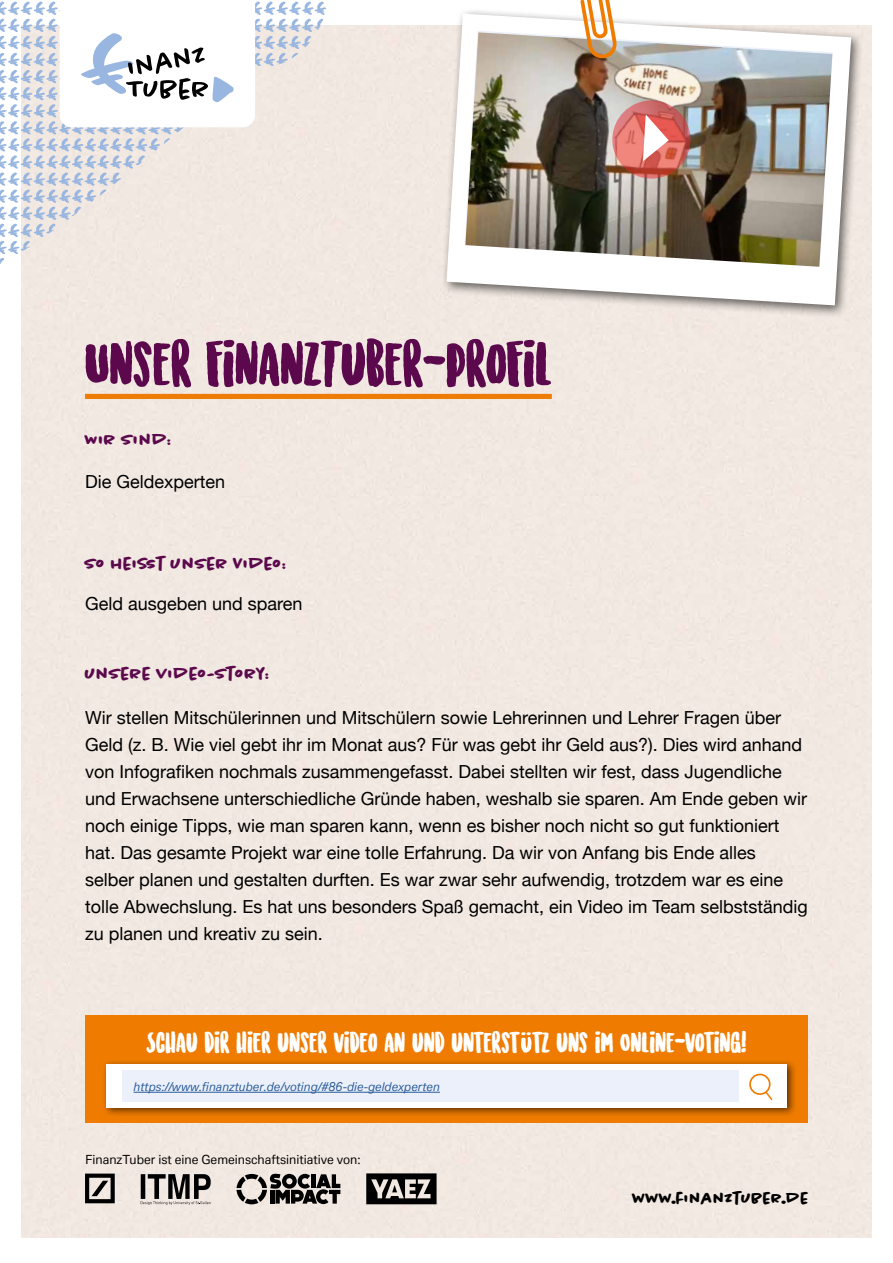
<style>
.page{position:relative;width:893px;height:1263px;background:#fff}
.page>*{position:absolute;margin:0;border:0;box-sizing:border-box;transform-origin:0 0}
.t1{font:58.5px "Sunrise International";letter-spacing:-.005em;color:#5b094c}
.t2{font:27px "Sunrise International";color:#fff}
.t3{font:18px/27px "Helvetica Neue";color:#000}
.t4{font:700 18px "Chantal";color:#5b094c}
.t5{font:700 16.5px "Chantal";color:#000}
.t6{font:12.45px "Deutsche Bank Text";color:#000}
.t7{font:italic 12px "Deutsche Bank Text";color:#275b9b}
</style>
<div class="page">
<div style="left:85px;top:1015px;width:723px;height:108px;background:#ef7b00"></div>
<img style="left:0;top:1px;width:328px;height:263px">
<div style="left:85px;top:394px;width:467px;height:5px;background:#ef7b00"></div>
<div style="left:441px;top:8px;width:423px;height:310px;background:#000;opacity:.6"></div>
<svg style="left:446px;top:14px;width:405px;height:291px"></svg>
<svg style="left:237px;top:1174px;width:103px;height:30px;background:#716c69"></svg>
<svg style="left:366px;top:1173px;width:71px;height:31px;background:#4b4846"></svg>
<svg style="left:85px;top:1173px;width:30px;height:30px"></svg>
<svg style="left:141px;top:1174px;width:70px;height:31px;background:#898480"></svg>
<svg style="left:60px;top:1px;width:195px;height:126px"></svg>
<div style="left:102px;top:1060px;width:694px;height:57px;background:#000;opacity:.6"></div>
<div style="left:106px;top:1064px;width:681px;height:44px;background:#fff"></div>
<div style="left:122px;top:1070px;width:617px;height:32px;background:#ecf0fa"></div>
<hr style="left:134px;top:1092px;width:306px;height:1px;background:#275b9b">
<svg style="left:763px;top:1091px;width:10px;height:10px"></svg>
<div style="left:750px;top:1074px;width:20px;height:20px;background:#fff;border-radius:50%"></div>
<div style="left:749px;top:1073px;width:22px;height:22px;border:2px solid #ef7b00;border-radius:50%"></div>
<img style="left:465px;top:32px;width:367px;height:235px">
<svg style="left:580px;top:0;width:38px;height:59px"></svg>
<svg style="left:612px;top:100px;width:78px;height:79px;background:#d66b64"></svg>
<svg style="left:643px;top:114px;width:26px;height:47px"></svg>
<svg style="left:521px;top:1032px;width:11px;height:21px"></svg>
<h1 class="t1" style="left:85px;top:337px;width:468px">UNSER FINANZTUBER-PROFIL</h1>
<p class="t4" style="left:85px;top:429px;width:89px">Wir sind:</p>
<p class="t3" style="left:85px;top:467px;width:142px">Die Geldexperten</p>
<p class="t4" style="left:85px;top:553px;width:204px">so heißt unser Video:</p>
<p class="t3" style="left:85px;top:589px;width:219px">Geld ausgeben und sparen</p>
<p class="t4" style="left:85px;top:663px;width:187px">unsere video-story:</p>
<p class="t3" style="left:85px;top:703px;width:724px">Wir stellen Mitschülerinnen und Mitschülern sowie Lehrerinnen und Lehrer Fragen über Geld (z. B. Wie viel gebt ihr im Monat aus? Für was gebt ihr Geld aus?). Dies wird anhand von Infografiken nochmals zusammengefasst. Dabei stellten wir fest, dass Jugendliche und Erwachsene unterschiedliche Gründe haben, weshalb sie sparen. Am Ende geben wir noch einige Tipps, wie man sparen kann, wenn es bisher noch nicht so gut funktioniert hat. Das gesamte Projekt war eine tolle Erfahrung. Da wir von Anfang bis Ende alles selber planen und gestalten durften. Es war zwar sehr aufwendig, trotzdem war es eine tolle Abwechslung. Es hat uns besonders Spaß gemacht, ein Video im Team selbstständig zu planen und kreativ zu sein.</p>
<h2 class="t2" style="left:147px;top:1030px;width:601px">SCHAU DIR HIER UNSER VIDEO AN UND UNTERST TZ UNS IM ONLINE-VOTING!</h2>
<p class="t7" style="left:134px;top:1079px;width:308px">https://www.finanztuber.de/voting/#86-die-geldexperten</p>
<p class="t6" style="left:85px;top:1152px;width:277px">FinanzTuber ist eine Gemeinschaftsinitiative von:</p>
<p class="t5" style="left:632px;top:1188px;width:178px">www.finanztuber.de</p>
</div>
